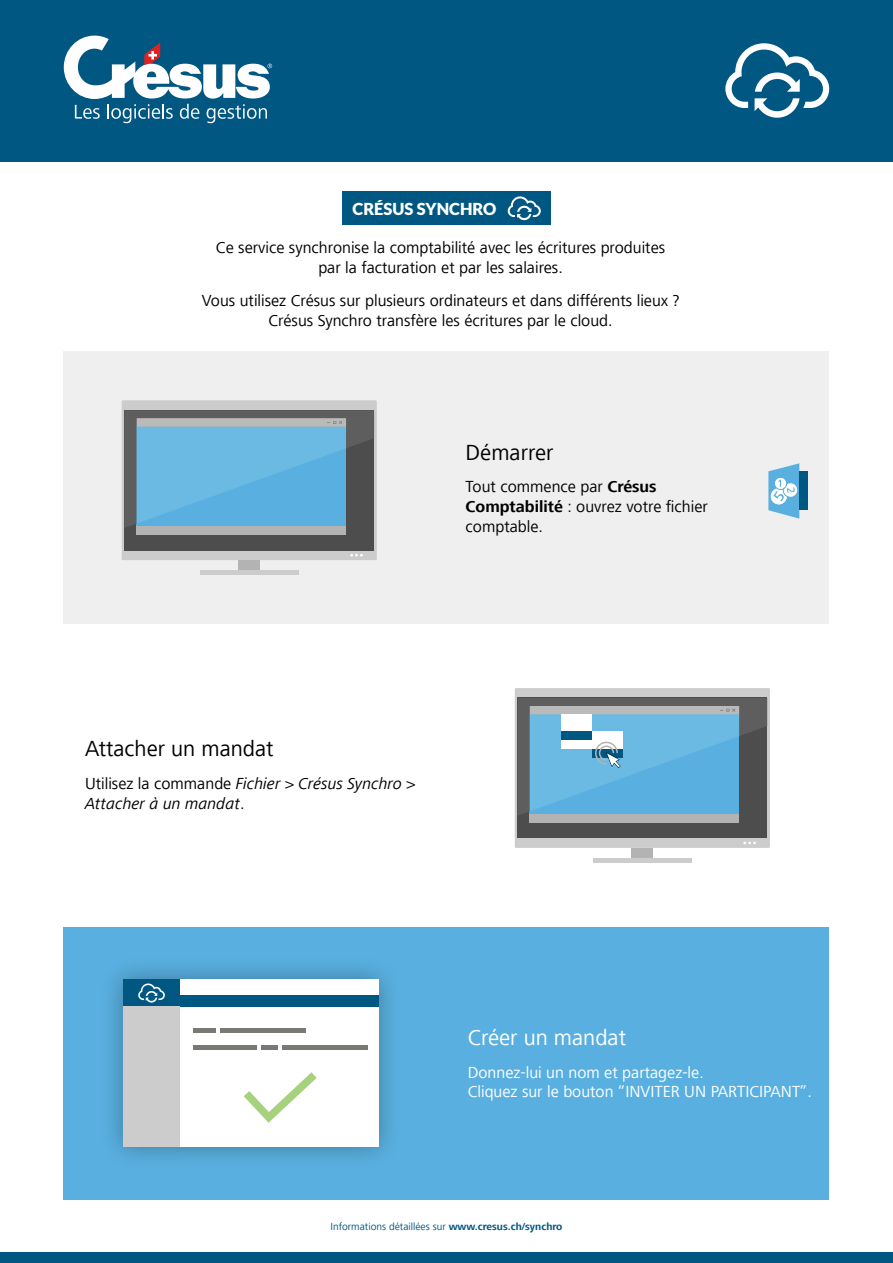
<style>
.page{position:relative;width:893px;height:1263px;background:#fff}
.page>*{position:absolute;margin:0;border:0;box-sizing:border-box;transform-origin:0 0}
.t1{font:22.5px "Frutiger Next LT";color:#000}
.t2{font:22.5px "Frutiger Next LT";color:#fff}
.t3{font:16.5px/19.8px "Frutiger Next LT";color:#000;text-align:center}
.t4{font:16.5px/19.8px "Frutiger Next LT";color:#fff}
.t5{font:italic 16.5px/19.8px "Frutiger Next LT";color:#000}
.t6{font:900 16.5px "Lato";color:#fff}
.t7{font:10.5px "Frutiger Next LT";color:#005782}
.s1{font-weight:700}
.s2{font-style:normal}
</style>
<div class="page">
<div style="left:64px;top:351px;width:765px;height:273px;background:#eeefee"></div>
<div style="left:0;top:1252px;width:893px;height:11px;background:#005782"></div>
<div style="left:64px;top:927px;width:765px;height:272px;background:#59b0e0"></div>
<div style="left:0;top:0;width:893px;height:162px;background:#005782"></div>
<div style="left:342px;top:191px;width:209px;height:33px;background:#005782"></div>
<svg style="left:508px;top:196px;width:33px;height:24px"></svg>
<svg style="left:64px;top:36px;width:208px;height:87px"></svg>
<svg style="left:725px;top:43px;width:104px;height:75px"></svg>
<div style="left:122px;top:400px;width:255px;height:160px;background:#ccc"></div>
<div style="left:124px;top:410px;width:250px;height:140px;background:#4d4d4d"></div>
<svg style="left:350px;top:554px;width:13px;height:2px"></svg>
<div style="left:238px;top:560px;width:22px;height:10px;background:#b3b3b3"></div>
<div style="left:200px;top:570px;width:98px;height:5px;background:#ccc"></div>
<div style="left:137px;top:527px;width:209px;height:8px;background:#b3b3b3"></div>
<svg style="left:125px;top:410px;width:249px;height:118px"></svg>
<div style="left:515px;top:688px;width:255px;height:160px;background:#ccc"></div>
<div style="left:517px;top:698px;width:250px;height:140px;background:#4d4d4d"></div>
<svg style="left:743px;top:842px;width:13px;height:2px"></svg>
<div style="left:632px;top:848px;width:21px;height:10px;background:#b3b3b3"></div>
<div style="left:593px;top:858px;width:98px;height:5px;background:#ccc"></div>
<div style="left:530px;top:814px;width:209px;height:9px;background:#b3b3b3"></div>
<svg style="left:518px;top:698px;width:249px;height:118px"></svg>
<div style="left:99px;top:955px;width:303px;height:216px;background:#000;opacity:.3"></div>
<div style="left:123px;top:979px;width:255px;height:168px;background:#fff"></div>
<hr style="left:193px;top:1028px;width:22px;height:4px;background:#787875">
<hr style="left:220px;top:1028px;width:86px;height:4px;background:#787875">
<div style="left:261px;top:1045px;width:17px;height:5px;background:#787875"></div>
<div style="left:283px;top:1045px;width:85px;height:5px;background:#787875"></div>
<div style="left:193px;top:1045px;width:63px;height:5px;background:#787875"></div>
<svg style="left:244px;top:1072px;width:73px;height:51px"></svg>
<div style="left:123px;top:995px;width:255px;height:12px;background:#005782"></div>
<div style="left:123px;top:979px;width:57px;height:28px;background:#005782"></div>
<div style="left:123px;top:1007px;width:57px;height:140px;background:#ccc"></div>
<svg style="left:138px;top:983px;width:27px;height:19px"></svg>
<svg style="left:768px;top:463px;width:31px;height:56px"></svg>
<div style="left:799px;top:471px;width:9px;height:39px;background:#005782"></div>
<p class="t6" style="left:352px;top:199px;width:145px">CRÉSUS SYNCHRO</p>
<p class="t3" style="left:216px;top:238px;width:451px">Ce service synchronise la comptabilité avec les écritures produites par la facturation et par les salaires.</p>
<p class="t3" style="left:202px;top:290px;width:479px">Vous utilisez Crésus sur plusieurs ordinateurs et dans différents lieux ?<br>Crésus Synchro transfère les écritures par le cloud.</p>
<h1 class="t1" style="left:466px;top:440px;width:89px">Démarrer</h1>
<p class="t3" style="left:466px;top:477px;width:244px;text-align:left">Tout commence par <span class="s1">Crésus<br>Comptabilité</span> : ouvrez votre fichier comptable.</p>
<h1 class="t1" style="left:85px;top:736px;width:190px">Attacher un mandat</h1>
<p class="t5" style="left:85px;top:774px;width:332px"><span class="s2">Utilisez la commande</span> Fichier <span class="s2">&gt;</span> Crésus Synchro <span class="s2">&gt;<br></span>Attacher à un mandat<span class="s2">.</span></p>
<h1 class="t2" style="left:468px;top:1025px;width:160px">Créer un mandat</h1>
<p class="t4" style="left:468px;top:1062px;width:346px">Donnez-lui un nom et partagez-le.<br>Cliquez sur le bouton “INVITER UN PARTICIPANT”.</p>
<p class="t7" style="left:330px;top:1221px;width:234px">Informations détaillées sur <span class="s1">www.cresus.ch/synchro</span></p>
</div>
